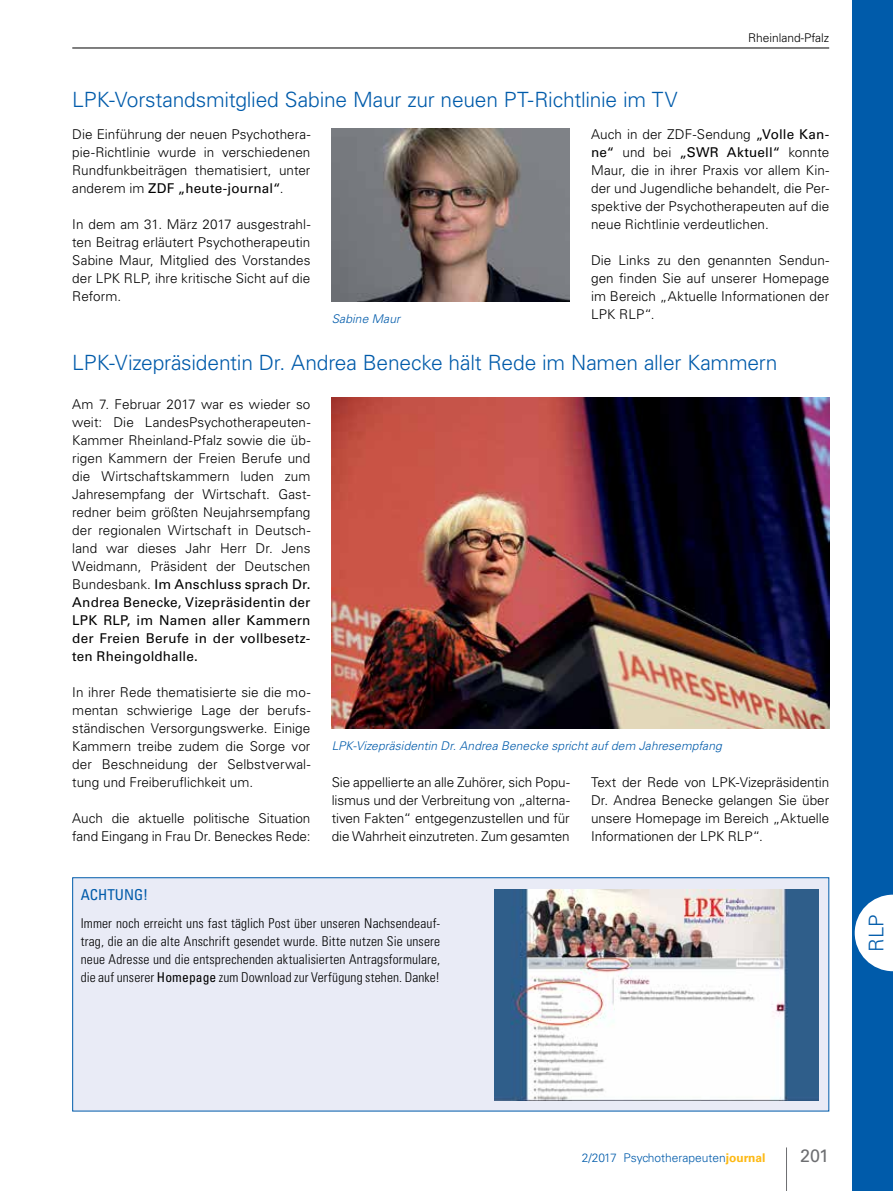
<style>
.page{position:relative;width:893px;height:1191px;background:#fff}
.page>*{position:absolute;margin:0;border:0;box-sizing:border-box;transform-origin:0 0}
.t1{font:300 21px "Univers LT Std";letter-spacing:-.01em;color:#005baa}
.t2{font:300 20.25px "Univers LT Std";color:#005baa}
.t3{font:18px "Univers LT Std";color:#6d6e71}
.t4{font:condensed 15px "Univers LT Std";color:#005baa}
.t5{font:300 13.5px/18px "Univers LT Std";color:#000;text-align:justify}
.t6{font:300 condensed 13.5px/18px "Univers LT Std";letter-spacing:.01em;color:#000;text-align:justify}
.t7{font:italic 300 12px "Univers LT Std";letter-spacing:.01em;color:#005baa}
.t8{font:300 12px "Univers LT Std";color:#005baa}
.t9{font:300 12px "Univers LT Std";color:#000}
.s1{font-weight:400}
.s2{font-weight:700;color:#fdb913}
</style>
<div class="page">
<img style="left:332px;top:397px;width:497px;height:332px">
<img style="left:332px;top:129px;width:238px;height:172px">
<div style="left:72px;top:877px;width:757px;height:234px;background:#e9ebf6;border:1px solid #005baa"></div>
<img style="left:494px;top:889px;width:325px;height:211px">
<hr style="left:786px;top:1147px;width:1px;height:44px;background:#6d6e71">
<div style="left:853px;top:0;width:40px;height:1191px;background:#005baa"></div>
<hr style="left:72px;top:48px;width:757px;height:1px;background:#000">
<svg style="left:855px;top:894px;width:38px;height:77px"></svg>
<p class="t9" style="left:748px;top:31px;width:83px">Rheinland-Pfalz</p>
<h1 class="t1" style="left:72px;top:87px;width:607px">LPK-Vorstandsmitglied Sabine Maur zur neuen PT-Richtlinie im TV</h1>
<p class="t5" style="left:72px;top:125px;width:240px">Die Einführung der neuen Psychothera&shy;pie-Richtlinie wurde in verschiedenen Rundfunkbeiträgen thematisiert, unter anderem im <span class="s1">ZDF „heute-journal“</span>.</p>
<p class="t5" style="left:72px;top:215px;width:240px">In dem am 31. März 2017 ausgestrahl&shy;ten Beitrag erläutert Psychotherapeutin Sabine Maur, Mitglied des Vorstandes der LPK RLP, ihre kritische Sicht auf die Reform.</p>
<p class="t7" style="left:332px;top:311px;width:70px">Sabine Maur</p>
<p class="t5" style="left:591px;top:125px;width:240px">Auch in der ZDF-Sendung <span class="s1">„Volle Kan&shy;ne“</span> und bei <span class="s1">„SWR Aktuell“</span> konnte Maur, die in ihrer Praxis vor allem Kin&shy;der und Jugendliche behandelt, die Per&shy;spektive der Psychotherapeuten auf die neue Richtlinie verdeutlichen.</p>
<p class="t5" style="left:591px;top:251px;width:240px">Die Links zu den genannten Sendun&shy;gen finden Sie auf unserer Homepage im Bereich „Aktuelle Informationen der LPK RLP“.</p>
<h1 class="t1" style="left:72px;top:350px;width:707px">LPK-Vizepräsidentin Dr. Andrea Benecke hält Rede im Namen aller Kammern</h1>
<p class="t5" style="left:72px;top:395px;width:240px">Am 7. Februar 2017 war es wieder so weit: Die LandesPsychotherapeuten-Kammer Rheinland-Pfalz sowie die üb&shy;rigen Kammern der Freien Berufe und die Wirtschaftskammern luden zum Jahresempfang der Wirtschaft. Gast&shy;redner beim größten Neujahrsempfang der regionalen Wirtschaft in Deutsch&shy;land war dieses Jahr Herr Dr. Jens Weidmann, Präsident der Deutschen Bundesbank. <span class="s1">Im Anschluss sprach Dr.<br>Andrea Benecke, Vizepräsidentin der LPK RLP, im Namen aller Kammern der Freien Berufe in der vollbesetz&shy;ten Rheingoldhalle.</span></p>
<p class="t5" style="left:72px;top:683px;width:240px">In ihrer Rede thematisierte sie die mo&shy;mentan schwierige Lage der berufs&shy;ständischen Versorgungswerke. Einige Kammern treibe zudem die Sorge vor der Beschneidung der Selbstverwal&shy;tung und Freiberuflichkeit um.</p>
<p class="t5" style="left:72px;top:809px;width:240px">Auch die aktuelle politische Situation fand Eingang in Frau Dr. Beneckes Rede:</p>
<p class="t7" style="left:332px;top:739px;width:392px">LPK-Vizepräsidentin Dr. Andrea Benecke spricht auf dem Jahresempfang</p>
<p class="t5" style="left:332px;top:773px;width:240px">Sie appellierte an alle Zuhörer, sich Popu&shy;lismus und der Verbreitung von „alterna&shy;tiven Fakten“ entgegenzustellen und für die Wahrheit einzutreten. Zum gesamten</p>
<p class="t5" style="left:591px;top:773px;width:240px">Text der Rede von LPK-Vizepräsidentin Dr. Andrea Benecke gelangen Sie über unsere Homepage im Bereich „Aktuelle Informationen der LPK RLP“.</p>
<p class="t4" style="left:81px;top:885px;width:69px">ACHTUNG!</p>
<p class="t6" style="left:81px;top:914px;width:361px">Immer noch erreicht uns fast täglich Post über unseren Nachsendeauf&shy;trag, die an die alte Anschrift gesendet wurde. Bitte nutzen Sie unsere neue Adresse und die entsprechenden aktualisierten Antragsformulare, die auf unserer <span class="s1">Homepage</span> zum Download zur Verfügung stehen. Danke!</p>
<h2 class="t2" style="left:864px;top:951px;width:39px;rotate:-90deg">RLP</h2>
<p class="t8" style="left:582px;top:1150px;width:185px">2/2017 Psychotherapeuten<span class="s2">journal</span></p>
<h3 class="t3" style="left:800px;top:1144px;width:31px">201</h3>
</div>
